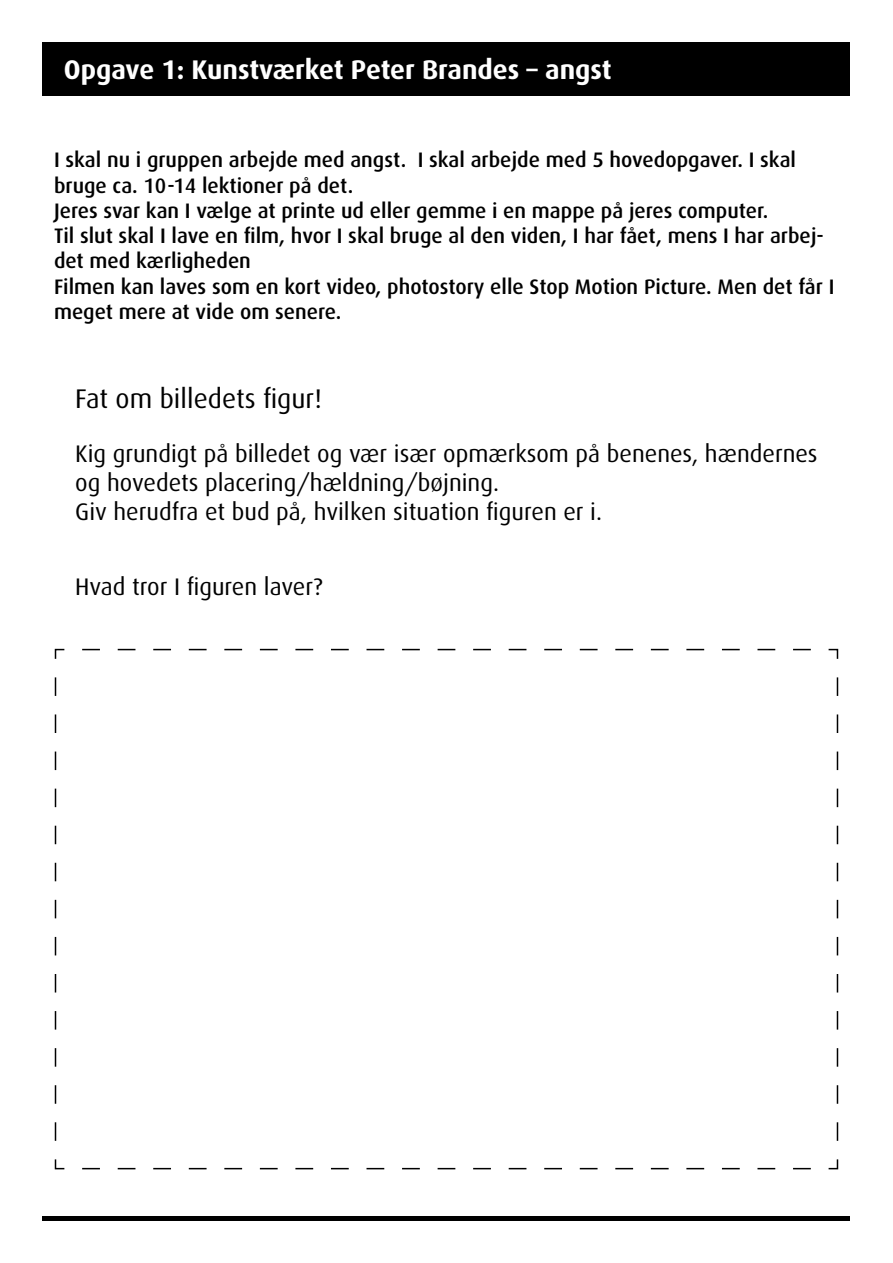
<style>
.page{position:relative;width:893px;height:1263px;background:#fff}
.page>*{position:absolute;margin:0;border:0;box-sizing:border-box;transform-origin:0 0}
.t1{font:700 27px "Dax";color:#fff}
.t2{font:27px "Dax";color:#000}
.t3{font:24px/28.8px "Dax";color:#000}
.t4{font:500 21px/25.2px "Dax";color:#000}
</style>
<div class="page">
<div style="left:43px;top:43px;width:807px;height:53px;background:#000"></div>
<hr style="left:43px;top:1216px;width:807px;height:4px;background:#000">
<svg style="left:54px;top:648px;width:785px;height:522px"></svg>
<p class="t1" style="left:64px;top:54px;width:549px">Opgave 1: Kunstværket Peter Brandes – angst</p>
<p class="t4" style="left:54px;top:148px;width:782px">I skal nu i gruppen arbejde med angst. I skal arbejde med 5 hovedopgaver. I skal bruge ca. 10-14 lektioner på det.<br>Jeres svar kan I vælge at printe ud eller gemme i en mappe på jeres computer.<br>Til slut skal I lave en film, hvor I skal bruge al den viden, I har fået, mens I har arbej&shy;det med kærligheden<br>Filmen kan laves som en kort video, photostory elle Stop Motion Picture. Men det får I meget mere at vide om senere.</p>
<p class="t2" style="left:75px;top:384px;width:248px">Fat om billedets figur!</p>
<p class="t3" style="left:75px;top:440px;width:744px">Kig grundigt på billedet og vær især opmærksom på benenes, hændernes og hovedets placering/hældning/bøjning.<br>Giv herudfra et bud på, hvilken situation figuren er i.</p>
<p class="t3" style="left:75px;top:572px;width:249px">Hvad tror I figuren laver?</p>
</div>
